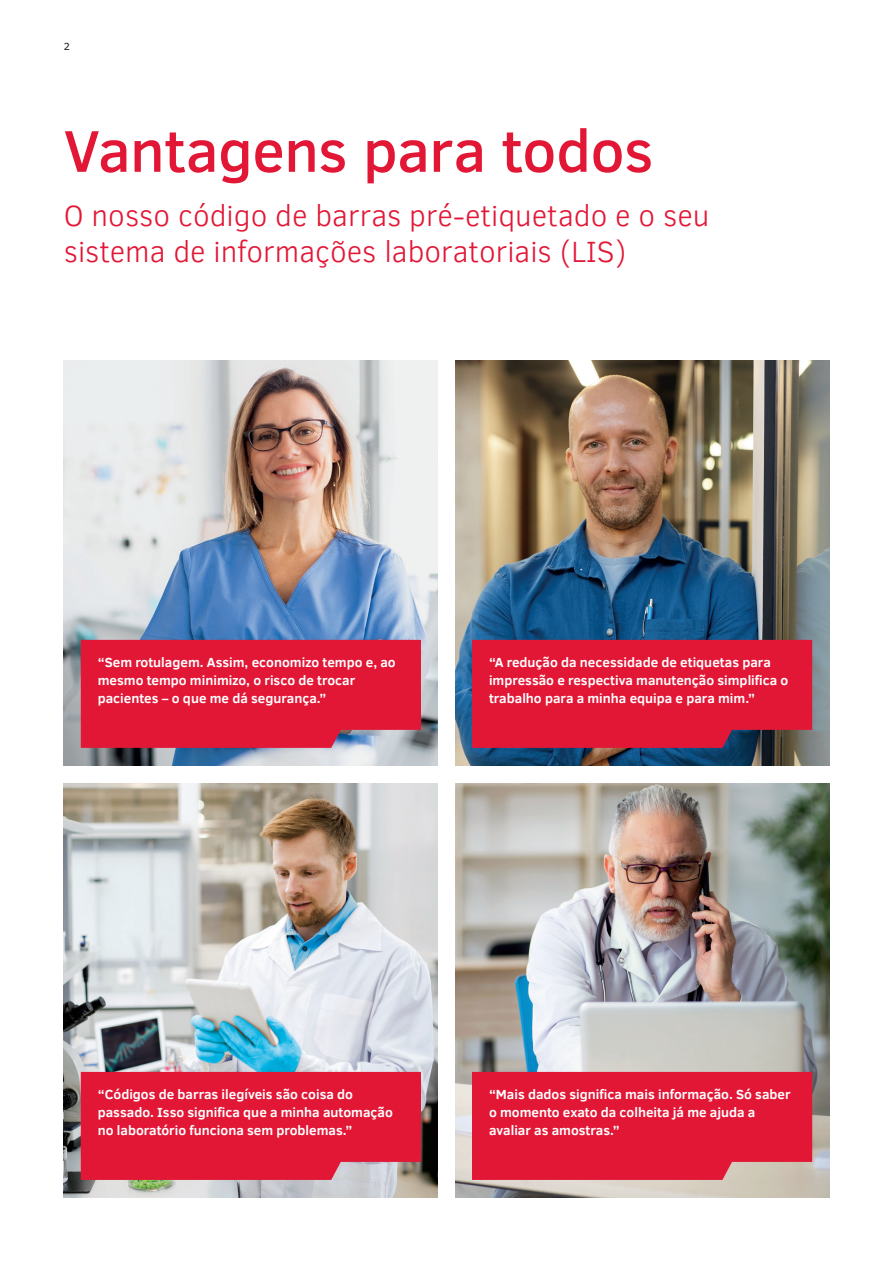
<style>
.page{position:relative;width:893px;height:1263px;background:#fff}
.page>*{position:absolute;margin:0;border:0;box-sizing:border-box;transform-origin:0 0}
.t1{font:500 60px "Clear Sans";letter-spacing:-.01em;color:#e21736}
.t2{font:300 30px/36px "Clear Sans";color:#e21736}
.t3{font:700 13.5px/18px "Clear Sans";color:#fff}
.t4{font:10.5px "Clear Sans";color:#231f20}
</style>
<div class="page">
<img style="left:64px;top:361px;width:374px;height:405px">
<div style="left:81px;top:640px;width:340px;height:108px;background:#e21736"></div>
<img style="left:64px;top:784px;width:374px;height:414px">
<img style="left:455px;top:361px;width:374px;height:405px">
<div style="left:472px;top:640px;width:340px;height:108px;background:#e21736"></div>
<div style="left:81px;top:1072px;width:340px;height:108px;background:#e21736"></div>
<img style="left:455px;top:784px;width:374px;height:414px">
<div style="left:472px;top:1072px;width:340px;height:108px;background:#e21736"></div>
<p class="t4" style="left:64px;top:39px;width:8px">2</p>
<h1 class="t1" style="left:64px;top:109px;width:591px">Vantagens para todos</h1>
<h2 class="t2" style="left:64px;top:197px;width:647px">O nosso código de barras pré-etiquetado e o seu sistema de informações laboratoriais (LIS)</h2>
<p class="t3" style="left:98px;top:653px;width:299px">“Sem rotulagem. Assim, economizo tempo e, ao mesmo tempo minimizo, o risco de trocar pacientes – o que me dá segurança.”</p>
<p class="t3" style="left:489px;top:653px;width:301px">“A redução da necessidade de etiquetas para impressão e respectiva manutenção simplifica o trabalho para a minha equipa e para mim.”</p>
<p class="t3" style="left:98px;top:1085px;width:297px">“Códigos de barras ilegíveis são coisa do passado. Isso significa que a minha automação no laboratório funciona sem problemas.”</p>
<p class="t3" style="left:489px;top:1085px;width:303px">“Mais dados significa mais informação. Só saber o momento exato da colheita já me ajuda a avaliar as amostras.”</p>
</div>
